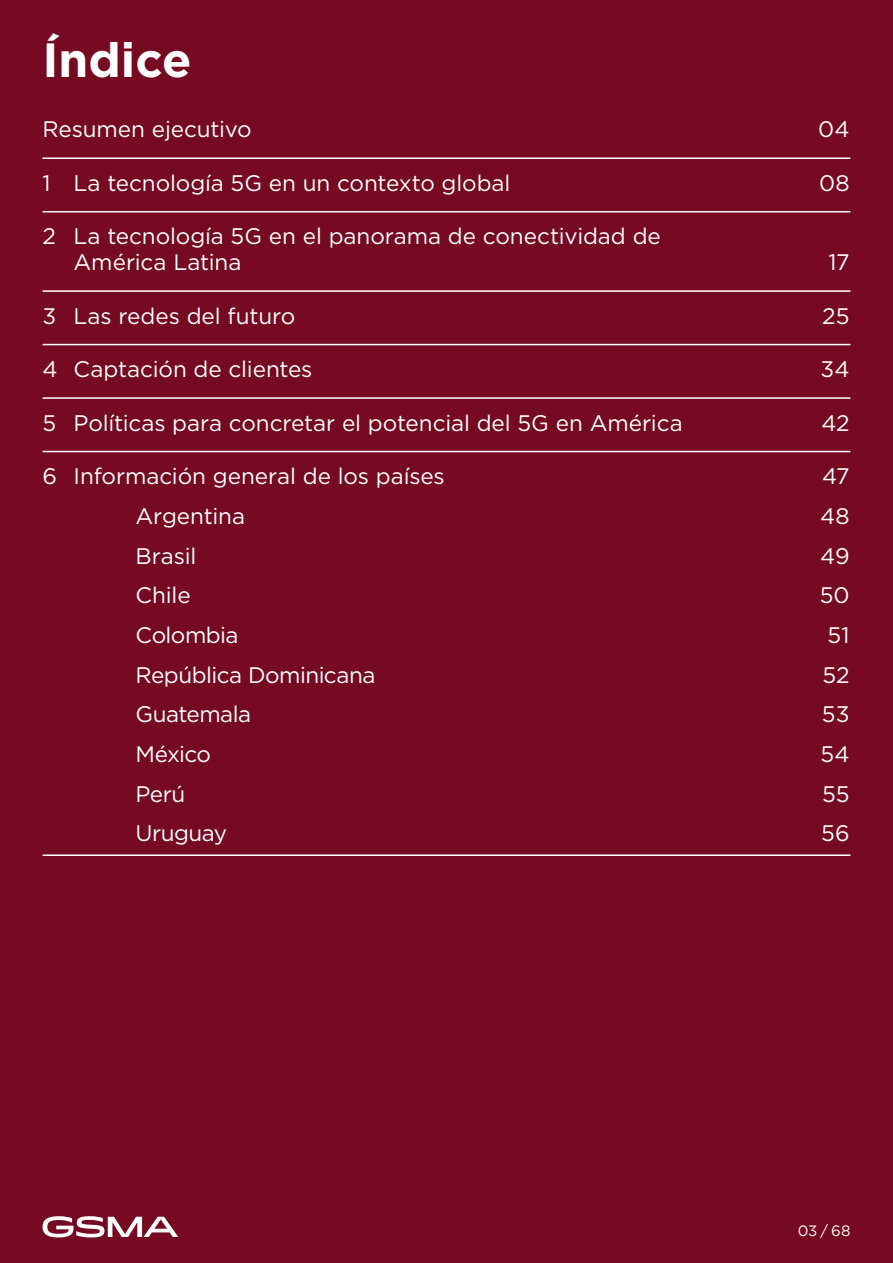
<style>
.page{position:relative;width:893px;height:1263px;background:#750a22}
.page>*{position:absolute;margin:0;border:0;box-sizing:border-box;transform-origin:0 0}
.T3_Section_title{font:700 48px "Gotham";color:#fff}
.t1{font:22.5px/25.8px "Gotham";letter-spacing:-.005em;color:#fff}
.t2{font:22.5px "Gotham";letter-spacing:-.025em;color:#fff}
.t3{font:15px "Gotham";color:#fff}
</style>
<div class="page">
<svg style="left:43px;top:1216px;width:135px;height:21px"></svg>
<hr style="left:43px;top:157px;width:807px;height:2px;background:#fff">
<hr style="left:43px;top:211px;width:807px;height:1px;background:#fff">
<hr style="left:43px;top:290px;width:807px;height:2px;background:#fff">
<hr style="left:43px;top:344px;width:807px;height:1px;background:#fff">
<hr style="left:43px;top:397px;width:807px;height:2px;background:#fff">
<hr style="left:43px;top:451px;width:807px;height:1px;background:#fff">
<hr style="left:43px;top:854px;width:807px;height:2px;background:#fff">
<p class="T3_Section_title" style="left:43px;top:28px;width:151px">Índice</p>
<p class="t1" style="left:43px;top:116px;width:211px">Resumen ejecutivo</p>
<p class="t1" style="left:818px;top:116px;width:33px">04</p>
<p class="t1" style="left:43px;top:170px;width:469px">1 La tecnología 5G en un contexto global</p>
<p class="t1" style="left:819px;top:170px;width:32px">08</p>
<p class="t1" style="left:74px;top:223px;width:589px;text-indent:-31px">2 La tecnología 5G en el panorama de conectividad de<br>América Latina</p>
<p class="t1" style="left:829px;top:249px;width:23px">17</p>
<p class="t1" style="left:43px;top:302px;width:254px">3 Las redes del futuro</p>
<p class="t1" style="left:822px;top:302px;width:29px">25</p>
<p class="t1" style="left:43px;top:356px;width:271px">4 Captación de clientes</p>
<p class="t1" style="left:820px;top:356px;width:31px">34</p>
<p class="t1" style="left:43px;top:409px;width:642px">5 Políticas para concretar el potencial del 5G en América</p>
<p class="t1" style="left:822px;top:409px;width:30px">42</p>
<p class="t1" style="left:43px;top:463px;width:404px">6 Información general de los países</p>
<p class="t1" style="left:822px;top:463px;width:29px">47</p>
<p class="t1" style="left:136px;top:502px;width:111px">Argentina</p>
<p class="t1" style="left:820px;top:502px;width:31px">48</p>
<p class="t1" style="left:136px;top:542px;width:62px">Brasil</p>
<p class="t1" style="left:820px;top:542px;width:31px">49</p>
<p class="t1" style="left:136px;top:582px;width:57px">Chile</p>
<p class="t1" style="left:820px;top:582px;width:31px">50</p>
<p class="t2" style="left:136px;top:620px;width:105px">Colombia</p>
<p class="t1" style="left:828px;top:621px;width:23px">51</p>
<p class="t2" style="left:136px;top:660px;width:241px">República Dominicana</p>
<p class="t1" style="left:823px;top:661px;width:29px">52</p>
<p class="t2" style="left:136px;top:700px;width:117px">Guatemala</p>
<p class="t1" style="left:822px;top:701px;width:29px">53</p>
<p class="t1" style="left:136px;top:741px;width:77px">México</p>
<p class="t1" style="left:820px;top:741px;width:31px">54</p>
<p class="t1" style="left:136px;top:780px;width:51px">Perú</p>
<p class="t1" style="left:822px;top:780px;width:29px">55</p>
<p class="t2" style="left:136px;top:819px;width:93px">Uruguay</p>
<p class="t1" style="left:821px;top:820px;width:30px">56</p>
<p class="t3" style="left:798px;top:1221px;width:54px">03 / 68</p>
</div>
